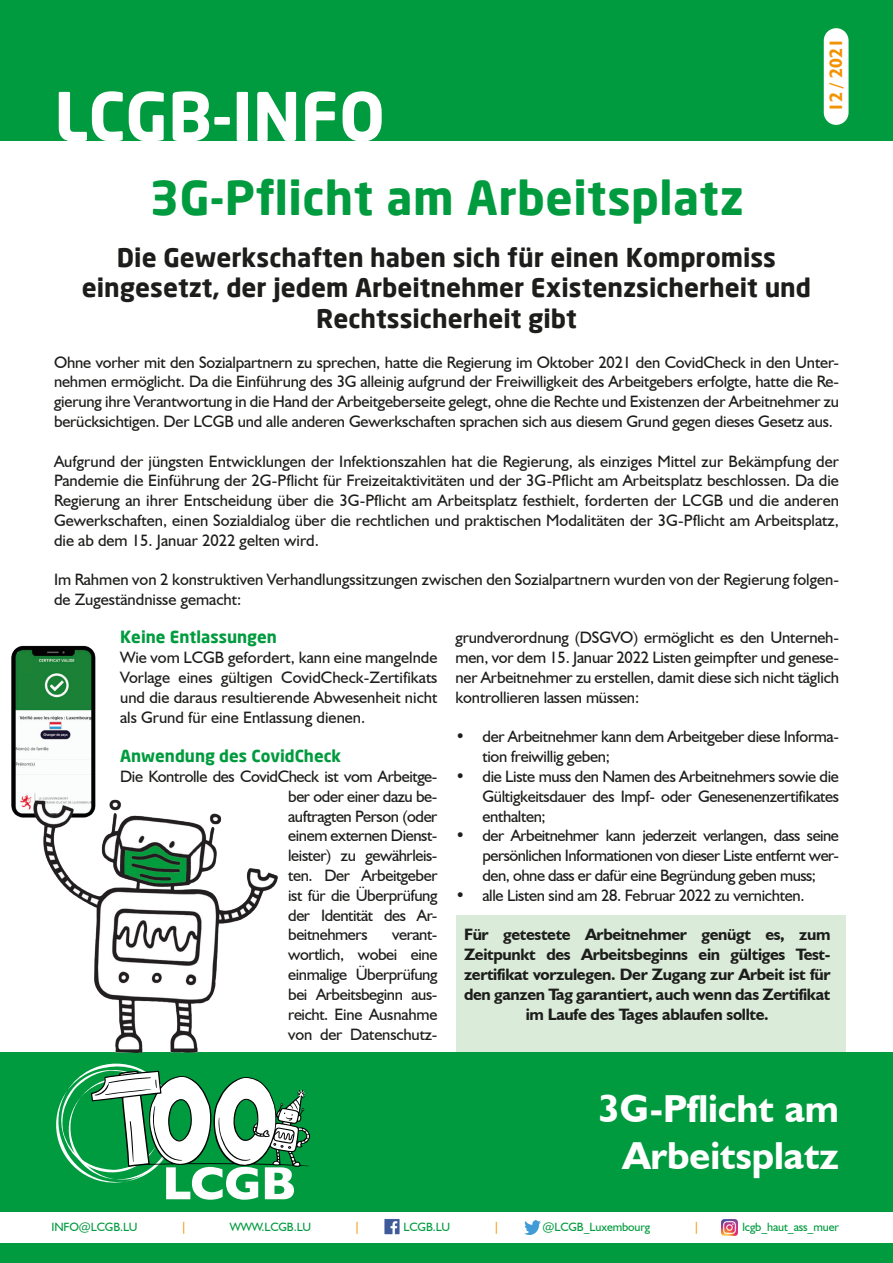
<style>
.page{position:relative;width:893px;height:1263px;background:#fff}
.page>*{position:absolute;margin:0;border:0;box-sizing:border-box;transform-origin:0 0}
.t1{font:700 66px "Neo Sans";color:#fff}
.t2{font:700 46.5px "Neo Sans";letter-spacing:.01em;color:#009b3e}
.t3{font:700 39px/46.8px "Humanist 521 BT";color:#fff;text-align:right}
.t4{font:700 25.5px/30.6px "Neo Sans";color:#1d1d1b;text-align:center}
.t5{font:700 18px "Humanist 521 BT";color:#f39200}
.t6{font:16.5px/19.8px "Humanist 521 BT";letter-spacing:-.01em;color:#1d1d1b;text-align:justify}
.t7{font:700 16.5px/19.8px "Humanist 521 BT";letter-spacing:-.02em;color:#1d1d1b;text-align:center}
.t8{font:700 16.5px "Neo Sans";color:#009b3e}
.t9{font:12px "Humanist 521 BT";letter-spacing:-.01em;color:#009b3e}
.t10{font:12px "Humanist 521 BT";color:#f39200}
</style>
<div class="page">
<div style="left:457px;top:915px;width:389px;height:157px;background:#daebd9"></div>
<div style="left:0;top:0;width:893px;height:140px;background:#009b3e"></div>
<div style="left:824px;top:28px;width:24px;height:97px;background:#fff;border-radius:12px"></div>
<div style="left:0;top:1052px;width:893px;height:211px;background:#009b3e"></div>
<div style="left:0;top:1212px;width:893px;height:30px;background:#fff"></div>
<svg style="left:56px;top:1063px;width:254px;height:137px"></svg>
<img style="left:384px;top:1219px;width:16px;height:16px">
<img style="left:524px;top:1221px;width:17px;height:13px">
<img style="left:721px;top:1219px;width:17px;height:17px">
<img style="left:11px;top:645px;width:266px;height:408px">
<p class="t1" style="left:54px;top:74px;width:332px">LCGB-INFO</p>
<p class="t2" style="left:149px;top:168px;width:596px">3G-Pflicht am Arbeitsplatz</p>
<p class="t4" style="left:82px;top:241px;width:731px">Die Gewerkschaften haben sich für einen Kompromiss eingesetzt, der jedem Arbeitnehmer Existenzsicherheit und<br>Rechtssicherheit gibt</p>
<p class="t5" style="left:825px;top:112px;width:75px;rotate:-90deg">12 / 2021</p>
<p class="t6" style="left:54px;top:352px;width:787px">Ohne vorher mit den Sozialpartnern zu sprechen, hatte die Regierung im Oktober 2021 den CovidCheck in den Unter&shy;nehmen ermöglicht. Da die Einführung des 3G alleinig aufgrund der Freiwilligkeit des Arbeitgebers erfolgte, hatte die Re&shy;gierung ihre Verantwortung in die Hand der Arbeitgeberseite gelegt, ohne die Rechte und Existenzen der Arbeitnehmer zu berücksichtigen. Der LCGB und alle anderen Gewerkschaften sprachen sich aus diesem Grund gegen dieses Gesetz aus.</p>
<p class="t6" style="left:54px;top:451px;width:786px">Aufgrund der jüngsten Entwicklungen der Infektionszahlen hat die Regierung, als einziges Mittel zur Bekämpfung der Pandemie die Einführung der 2G-Pflicht für Freizeitaktivitäten und der 3G-Pflicht am Arbeitsplatz beschlossen. Da die Regierung an ihrer Entscheidung über die 3G-Pflicht am Arbeitsplatz festhielt, forderten der LCGB und die anderen Gewerkschaften, einen Sozialdialog über die rechtlichen und praktischen Modalitäten der 3G-Pflicht am Arbeitsplatz, die ab dem 15. Januar 2022 gelten wird.</p>
<p class="t6" style="left:54px;top:570px;width:786px">Im Rahmen von 2 konstruktiven Verhandlungssitzungen zwischen den Sozialpartnern wurden von der Regierung folgen&shy;de Zugeständnisse gemacht:</p>
<p class="t8" style="left:120px;top:627px;width:158px">Keine Entlassungen</p>
<p class="t6" style="left:120px;top:647px;width:319px">Wie vom LCGB gefordert, kann eine mangelnde Vorlage eines gültigen CovidCheck-Zertifikats und die daraus resultierende Abwesenheit nicht als Grund für eine Entlassung dienen.</p>
<p class="t8" style="left:120px;top:745px;width:223px">Anwendung des CovidCheck</p>
<p class="t6" style="left:288px;top:766px;width:151px;text-indent:-168px">Die Kontrolle des CovidCheck ist vom Arbeitge&shy;ber oder einer dazu be&shy;auftragten Person (oder einem externen Dienst&shy;leister) zu gewährleis&shy;ten. Der Arbeitgeber ist für die Überprüfung der Identität des Ar&shy;beitnehmers</p>
<p class="t6" style="left:288px;top:925px;width:151px;text-indent:104px">verant&shy;wortlich, wobei eine einmalige Überprüfung bei Arbeitsbeginn aus&shy;reicht. Eine Ausnahme von der Datenschutz-</p>
<p class="t6" style="left:455px;top:627px;width:385px">grundverordnung (DSGVO) ermöglicht es den Unterneh&shy;men, vor dem 15. Januar 2022 Listen geimpfter und genese&shy;ner Arbeitnehmer zu erstellen, damit diese sich nicht täglich kontrollieren lassen müssen:</p>
<p class="t6" style="left:482px;top:726px;width:358px;text-indent:-27px">• der Arbeitnehmer kann dem Arbeitgeber diese Informa&shy;tion freiwillig geben;</p>
<p class="t6" style="left:482px;top:766px;width:358px;text-indent:-27px">• die Liste muss den Namen des Arbeitnehmers sowie die Gültigkeitsdauer des Impf- oder Genesenenzertifikates enthalten;</p>
<p class="t6" style="left:482px;top:825px;width:358px;text-indent:-27px">• der Arbeitnehmer kann jederzeit verlangen, dass seine persönlichen Informationen von dieser Liste entfernt wer&shy;den, ohne dass er dafür eine Begründung geben muss;</p>
<p class="t6" style="left:455px;top:885px;width:351px">• alle Listen sind am 28. Februar 2022 zu vernichten.</p>
<p class="t7" style="left:464px;top:924px;width:368px">Für getestete Arbeitnehmer genügt es, zum Zeitpunkt des Arbeitsbeginns ein gültiges Test&shy;zertifikat vorzulegen. Der Zugang zur Arbeit ist für den ganzen Tag garantiert, auch wenn das Zertifikat im Laufe des Tages ablaufen sollte.</p>
<p class="t3" style="left:599px;top:1084px;width:242px">3G-Pflicht am<br>Arbeitsplatz</p>
<p class="t9" style="left:51px;top:1219px;width:88px">INFO@LCGB.LU</p>
<p class="t10" style="left:181px;top:1219px;width:7px">|</p>
<p class="t9" style="left:230px;top:1219px;width:83px">WWW.LCGB.LU</p>
<p class="t10" style="left:354px;top:1219px;width:7px">|</p>
<p class="t9" style="left:403px;top:1219px;width:48px">LCGB.LU</p>
<p class="t10" style="left:493px;top:1219px;width:7px">|</p>
<p class="t9" style="left:542px;top:1219px;width:109px">@LCGB_Luxembourg</p>
<p class="t10" style="left:693px;top:1219px;width:7px">|</p>
<p class="t9" style="left:742px;top:1219px;width:98px">lcgb_haut_ass_muer</p>
</div>
